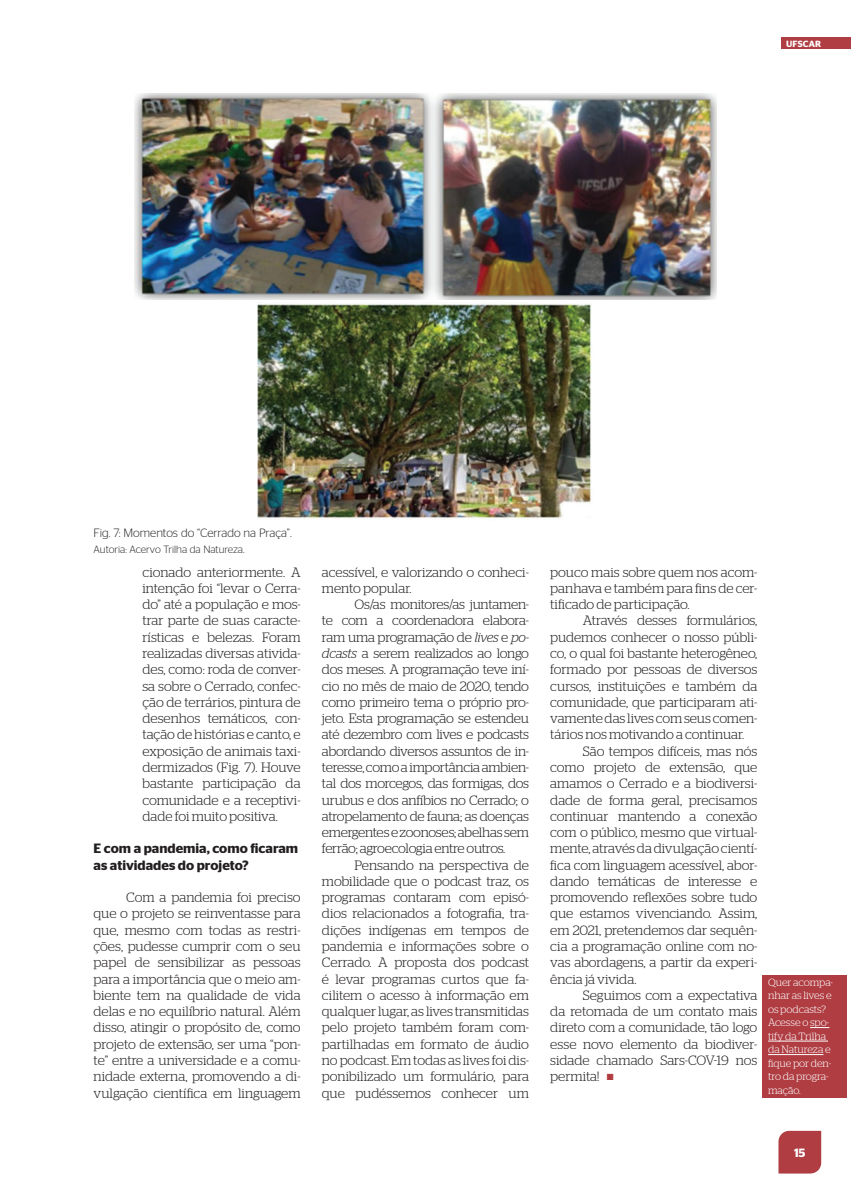
<style>
.page{position:relative;width:851px;height:1191px;background:#fff}
.page>*{position:absolute;margin:0;border:0;box-sizing:border-box;transform-origin:0 0}
.paragrafo{font:300 13.5px/16.2px "Stag";letter-spacing:-.005em;color:#231f20;text-align:justify}
.item_meio{font:300 13.5px/16.2px "Stag";letter-spacing:-.01em;color:#231f20;text-align:justify}
.sub_01{font:600 13.5px/16.2px "Stag Sans";color:#231f20}
.figura_legenda{font:300 12px "Stag Sans";color:#231f20}
.t1{font:600 12px "Stag Sans";color:#fff}
.texto_quadro_box{font:300 10.5px/13.5px "Stag";color:#fff}
.figura_fonte{font:300 10.5px "Stag Sans";color:#231f20}
.t2{font:600 9px "Stag Sans";letter-spacing:.02em;color:#fff}
.s1{font-style:italic}
.s2{font-family:"Times New Roman";font-weight:400;color:#af3d42}
</style>
<div class="page">
<svg style="left:778px;top:1130px;width:43px;height:43px;background:#b3474c"></svg>
<div style="left:781px;top:37px;width:69px;height:12px;background:#af3d42"></div>
<div style="left:762px;top:975px;width:84px;height:122px;background:#af3d42"></div>
<svg style="left:810px;top:1027px;width:19px;height:1px"></svg>
<hr style="left:768px;top:1040px;width:59px;height:1px;background:#fff">
<hr style="left:768px;top:1054px;width:55px;height:1px;background:#fff">
<img style="left:134px;top:94px;width:582px;height:206px">
<img style="left:257px;top:303px;width:335px;height:216px">
<p class="t2" style="left:785px;top:38px;width:37px">UFSCAR</p>
<p class="figura_legenda" style="left:94px;top:526px;width:200px">Fig. 7: Momentos do “Cerrado na Praça”.</p>
<p class="figura_fonte" style="left:94px;top:543px;width:152px">Autoria: Acervo Trilha da Natureza.</p>
<p class="item_meio" style="left:142px;top:563px;width:160px">cionado anteriormente. A intenção foi “levar o Cerra&shy;do” até a população e mos&shy;trar parte de suas caracte&shy;rísticas e belezas. Foram realizadas diversas ativida&shy;des, como: roda de conver&shy;sa sobre o Cerrado, confec&shy;ção de terrários, pintura de desenhos temáticos, con&shy;tação de histórias e canto, e exposição de animais taxi&shy;dermizados (Fig. 7). Houve bastante participação da comunidade e a receptivi&shy;dade foi muito positiva.</p>
<p class="sub_01" style="left:94px;top:840px;width:206px">E com a pandemia, como ficaram as atividades do projeto?</p>
<p class="paragrafo" style="left:94px;top:889px;width:208px;text-indent:33px">Com a pandemia foi preciso que o projeto se reinventasse para que, mesmo com todas as restri&shy;ções, pudesse cumprir com o seu papel de sensibilizar as pessoas para a importância que o meio am&shy;biente tem na qualidade de vida delas e no equilíbrio natural. Além disso, atingir o propósito de, como projeto de extensão, ser uma “pon&shy;te” entre a universidade e a comu&shy;nidade externa, promovendo a di&shy;vulgação científica em linguagem</p>
<p class="paragrafo" style="left:322px;top:563px;width:208px">acessível, e valorizando o conheci&shy;mento popular.</p>
<p class="paragrafo" style="left:322px;top:596px;width:208px;text-indent:33px">Os/as monitores/as juntamen&shy;te com a coordenadora elabora&shy;ram uma programação de <span class="s1">lives</span> e <span class="s1">po&shy;dcasts</span> a serem realizados ao longo dos meses. A programação teve iní&shy;cio no mês de maio de 2020, tendo como primeiro tema o próprio pro&shy;jeto. Esta programação se estendeu até dezembro com lives e podcasts abordando diversos assuntos de in&shy;teresse, como a importância ambien&shy;tal dos morcegos, das formigas, dos urubus e dos anfíbios no Cerrado; o atropelamento de fauna; as doenças emergentes e zoonoses; abelhas sem ferrão; agroecologia entre outros.</p>
<p class="paragrafo" style="left:322px;top:856px;width:208px;text-indent:33px">Pensando na perspectiva de mobilidade que o podcast traz, os programas contaram com episó&shy;dios relacionados a fotografia, tra&shy;dições indígenas em tempos de pandemia e informações sobre o Cerrado. A proposta dos podcast é levar programas curtos que fa&shy;cilitem o acesso à informação em qualquer lugar, as lives transmitidas pelo projeto também foram com&shy;partilhadas em formato de áudio no podcast. Em todas as lives foi dis&shy;ponibilizado um formulário, para que pudéssemos conhecer um</p>
<p class="paragrafo" style="left:550px;top:563px;width:208px">pouco mais sobre quem nos acom&shy;panhava e também para fins de cer&shy;tificado de participação.</p>
<p class="paragrafo" style="left:550px;top:612px;width:208px;text-indent:33px">Através desses formulários, pudemos conhecer o nosso públi&shy;co, o qual foi bastante heterogêneo, formado por pessoas de diversos cursos, instituições e também da comunidade, que participaram ati&shy;vamente das lives com seus comen&shy;tários nos motivando a continuar.</p>
<p class="paragrafo" style="left:550px;top:742px;width:208px;text-indent:33px">São tempos difíceis, mas nós como projeto de extensão, que amamos o Cerrado e a biodiversi&shy;dade de forma geral, precisamos continuar mantendo a conexão com o público, mesmo que virtual&shy;mente, através da divulgação cientí&shy;fica com linguagem acessível, abor&shy;dando temáticas de interesse e promovendo reflexões sobre tudo que estamos vivenciando. Assim, em 2021, pretendemos dar sequên&shy;cia a programação online com no&shy;vas abordagens, a partir da experi&shy;ência já vivida.</p>
<p class="paragrafo" style="left:550px;top:986px;width:208px;text-indent:33px">Seguimos com a expectativa da retomada de um contato mais direto com a comunidade, tão logo esse novo elemento da biodiver&shy;sidade chamado Sars-COV-19 nos permita! <span class="s2">■</span></p>
<p class="texto_quadro_box" style="left:768px;top:975px;width:67px">Quer acompa&shy;nhar as lives e os podcasts?<br>Acesse o spo&shy;tify da Trilha da Natureza e fique por den&shy;tro da progra&shy;mação.</p>
<p class="t1" style="left:794px;top:1145px;width:13px">15</p>
</div>
